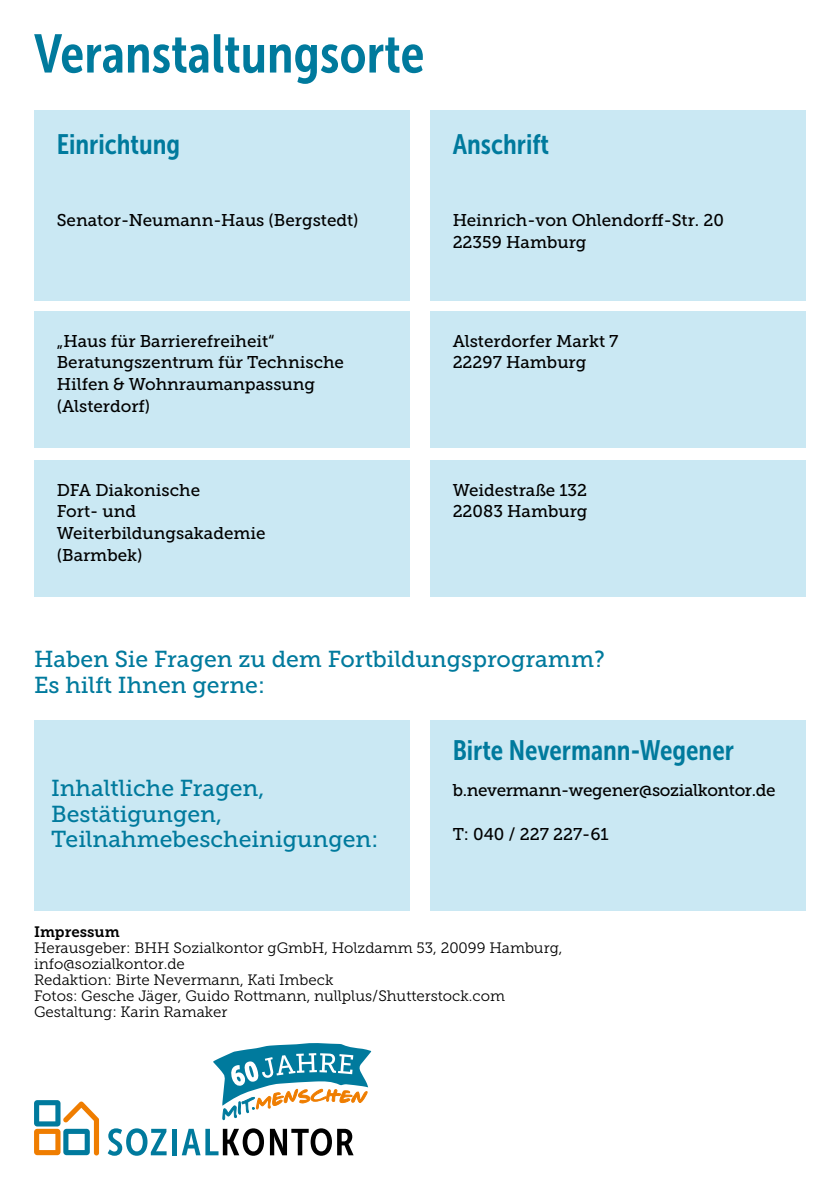
<style>
.page{position:relative;width:840px;height:1191px;background:#fff}
.page>*{position:absolute;margin:0;border:0;box-sizing:border-box;transform-origin:0 0}
.t1{font:54px "Museo Sans Cond 700";color:#007a9d}
.t2{font:28px "Museo Sans Cond 700";color:#007a9d}
.t3{font:23px/25.8px "Museo Slab 500";color:#007a9d}
.t4{font:17px/21.8px "Museo Slab 500";color:#000}
.t5{font:17px "Museo Slab 500";letter-spacing:-.02em;color:#000}
.t6{font:15px/16px "Museo Slab 300";color:#000}
.t7{font:15px "Museo Slab 700";color:#000}
</style>
<div class="page">
<svg style="left:108px;top:1128px;width:58px;height:27px"></svg>
<div style="left:172px;top:1128px;width:5px;height:27px;background:#007a9d"></div>
<svg style="left:182px;top:1128px;width:82px;height:27px"></svg>
<svg style="left:270px;top:1128px;width:83px;height:27px"></svg>
<svg style="left:34px;top:1100px;width:65px;height:55px"></svg>
<svg style="left:213px;top:1043px;width:158px;height:77px"></svg>
<div style="left:34px;top:111px;width:376px;height:190px;background:#cae8f3"></div>
<div style="left:34px;top:721px;width:376px;height:190px;background:#cae8f3"></div>
<div style="left:34px;top:311px;width:376px;height:137px;background:#cae8f3"></div>
<div style="left:34px;top:460px;width:376px;height:137px;background:#cae8f3"></div>
<div style="left:429px;top:111px;width:376px;height:190px;background:#cae8f3"></div>
<div style="left:429px;top:721px;width:376px;height:190px;background:#cae8f3"></div>
<div style="left:429px;top:311px;width:376px;height:137px;background:#cae8f3"></div>
<div style="left:429px;top:460px;width:376px;height:137px;background:#cae8f3"></div>
<h1 class="t1" style="left:34px;top:24px;width:392px">Veranstaltungsorte</h1>
<h2 class="t2" style="left:57px;top:129px;width:125px">Einrichtung</h2>
<p class="t4" style="left:57px;top:209px;width:303px">Senator-Neumann-Haus (Bergstedt)</p>
<h2 class="t2" style="left:452px;top:129px;width:98px">Anschrift</h2>
<p class="t4" style="left:452px;top:209px;width:272px">Heinrich-von Ohlendorff-Str. 20<br>22359 Hamburg</p>
<p class="t4" style="left:57px;top:330px;width:288px">„Haus für Barrierefreiheit“<br>Beratungszentrum für Technische<br>Hilfen &amp; Wohnraumanpassung (Alsterdorf)</p>
<p class="t4" style="left:57px;top:479px;width:210px">DFA Diakonische<br>Fort- und<br>Weiterbildungsakademie (Barmbek)</p>
<p class="t4" style="left:452px;top:330px;width:167px">Alsterdorfer Markt 7<br>22297 Hamburg</p>
<p class="t4" style="left:452px;top:479px;width:136px">Weidestraße 132<br>22083 Hamburg</p>
<h3 class="t3" style="left:34px;top:646px;width:572px">Haben Sie Fragen zu dem Fortbildungsprogramm?<br>Es hilft Ihnen gerne:</h3>
<h3 class="t3" style="left:51px;top:775px;width:328px">Inhaltliche Fragen,<br>Bestätigungen,<br>Teilnahmebescheinigungen:</h3>
<h2 class="t2" style="left:452px;top:735px;width:283px">Birte Nevermann-Wegener</h2>
<p class="t5" style="left:452px;top:781px;width:324px">b.nevermann-wegener@sozialkontor.de</p>
<p class="t4" style="left:452px;top:823px;width:157px">T: 040 / 227 227-61</p>
<p class="t7" style="left:34px;top:923px;width:87px">Impressum</p>
<p class="t6" style="left:34px;top:940px;width:529px">Herausgeber: BHH Sozialkontor gGmbH, Holzdamm 53, 20099 Hamburg, info@sozialkontor.de<br>Redaktion: Birte Nevermann, Kati Imbeck<br>Fotos: Gesche Jäger, Guido Rottmann, nullplus/Shutterstock.com Gestaltung: Karin Ramaker</p>
</div>
